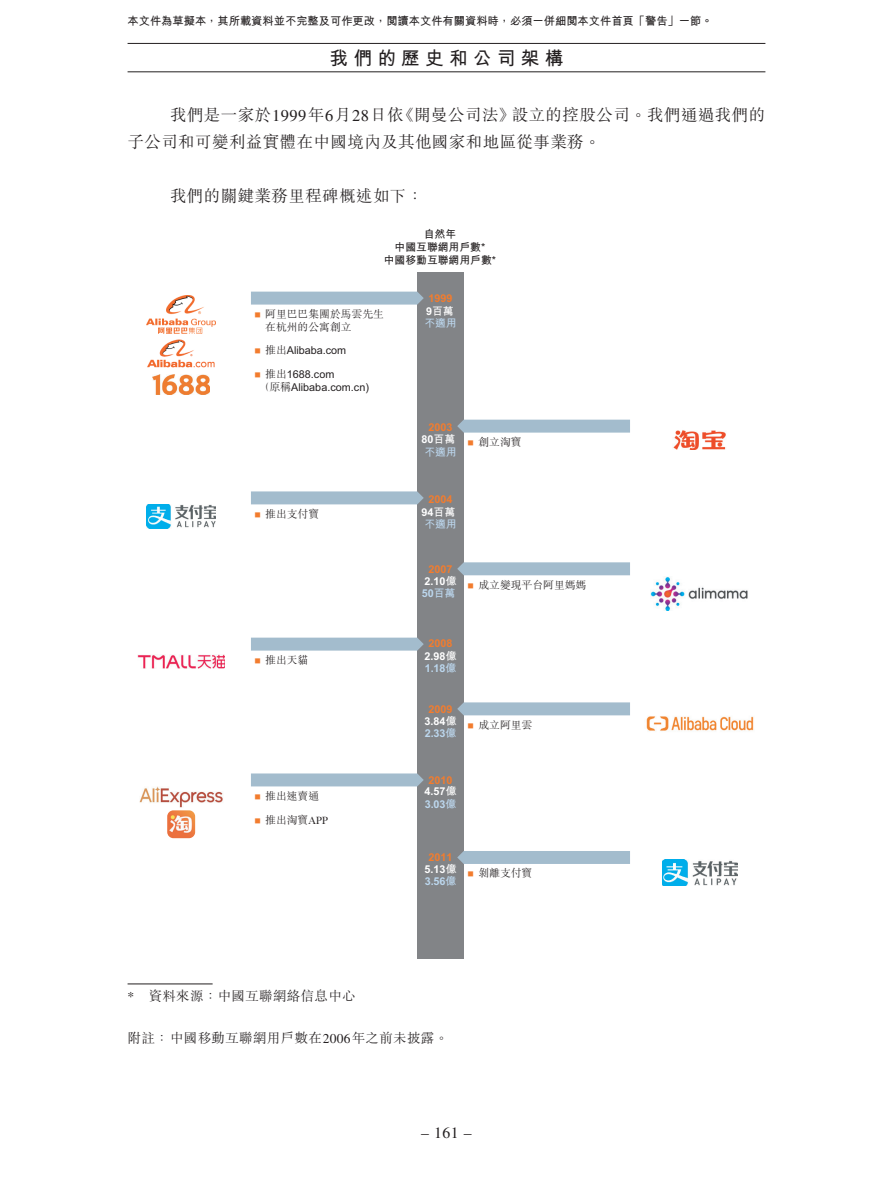
<style>
.page{position:relative;width:893px;height:1191px;background:#fff}
.page>*{position:absolute;margin:0;border:0;box-sizing:border-box;transform-origin:0 0}
.t1{font:700 18.75px "M Hei HK";letter-spacing:.275em;color:#231f20}
.t2{font:300 16.5px/27px "M Sung HK";letter-spacing:.025em;color:#231f20}
.t3{font:15.75px "Times LT Std";color:#231f20}
.t4{font:300 13.5px "M Sung HK";letter-spacing:.025em;color:#231f20}
.t5{font:700 11.25px "M Hei HK";color:#231f20}
.t6{font:10.8px/12.9px "M Sung HK Light E Ten B5 H";color:#231f20}
.t7{font:700 10.8px/12.3px "Arial";letter-spacing:.005em;color:#fff}
.t8{font:10.8px/12.9px "Arial";letter-spacing:.005em;color:#231f20}
.t9{font:700 10.8px "Arial";letter-spacing:.005em;color:#f27c2e}
.t10{font:10.8px/12.9px "M Hei HK Bold E Ten B5 H";color:#231f20;text-align:center}
.t11{font:10.8px/12.3px "M Hei HK Bold E Ten B5 H";color:#bcd7ee}
.s1{font-family:"Times LT Std";font-weight:400}
.s2{font-family:"M Sung HK Light E Ten B5 H"}
.s3{font-family:"Arial";font-weight:700;color:#fff}
.s4{color:#fff}
.s5{font-family:"M Hei HK Bold E Ten B5 H";font-weight:400}
.s6{color:#bcd7ee}
.s7{font-family:"M Hei HK Bold E Ten B5 H";font-weight:400;color:#bcd7ee}
</style>
<div class="page">
<hr style="left:128px;top:43px;width:637px;height:1px;background:#231f20">
<hr style="left:128px;top:71px;width:637px;height:1px;background:#231f20">
<div style="left:417px;top:272px;width:47px;height:686px;background:#828487"></div>
<div style="left:251px;top:292px;width:173px;height:12px;background:#a3bccd"></div>
<svg style="left:457px;top:419px;width:173px;height:13px;background:#a6becd"></svg>
<svg style="left:251px;top:637px;width:173px;height:13px;background:#a6bdcd"></svg>
<svg style="left:457px;top:562px;width:173px;height:13px;background:#a4bccc"></svg>
<svg style="left:457px;top:702px;width:173px;height:13px;background:#a5bccd"></svg>
<svg style="left:251px;top:491px;width:173px;height:13px;background:#a5bdcd"></svg>
<svg style="left:251px;top:773px;width:173px;height:13px;background:#a5bdcd"></svg>
<div style="left:457px;top:851px;width:173px;height:13px;background:#a3bccd"></div>
<img style="left:147px;top:504px;width:69px;height:24px">
<img style="left:147px;top:339px;width:68px;height:29px">
<img style="left:662px;top:859px;width:75px;height:26px">
<img style="left:139px;top:786px;width:84px;height:22px">
<img style="left:646px;top:716px;width:108px;height:15px">
<img style="left:138px;top:655px;width:87px;height:13px">
<img style="left:673px;top:430px;width:53px;height:19px">
<img style="left:153px;top:374px;width:57px;height:20px">
<img style="left:651px;top:577px;width:97px;height:33px">
<img style="left:167px;top:810px;width:28px;height:28px">
<svg style="left:195px;top:816px;width:1px;height:16px"></svg>
<img style="left:147px;top:295px;width:68px;height:39px">
<hr style="left:128px;top:983px;width:85px;height:1px;background:#231f20">
<p class="t5" style="left:128px;top:13px;width:586px">本文件為草擬本，其所載資料並不完整及可作更改，閱讀本文件有關資料時，必須一併細閱本文件首頁「警告」一節。</p>
<p class="t1" style="left:330px;top:44px;width:235px">我們的歷史和公司架構</p>
<p class="t2" style="left:128px;top:101px;width:639px;text-indent:43px">我們是一家於<span class="s1">1999</span>年<span class="s1">6</span>月<span class="s1">28</span>日依《開曼公司法》設立的控股公司。我們通過我們的子公司和可變利益實體在中國境內及其他國家和地區從事業務。</p>
<p class="t2" style="left:170px;top:182px;width:255px">我們的關鍵業務里程碑概述如下：</p>
<p class="t10" style="left:384px;top:227px;width:114px">自然年<br>中國互聯網用戶數*<br>中國移動互聯網用戶數*</p>
<p class="t6" style="left:265px;top:307px;width:120px">阿里巴巴集團於馬雲先生在杭州的公寓創立</p>
<p class="t8" style="left:265px;top:344px;width:83px"><span class="s2">推出</span>Alibaba.com</p>
<p class="t8" style="left:259px;top:368px;width:112px;text-indent:6px"><span class="s2">推出</span>1688.com<br><span class="s2">（原稱</span>Alibaba.com.cn)</p>
<p class="t9" style="left:428px;top:291px;width:26px">1999</p>
<p class="t11" style="left:424px;top:304px;width:34px"><span class="s3">9</span><span class="s4">百萬</span>不適用</p>
<p class="t9" style="left:428px;top:420px;width:26px">2003</p>
<p class="t7" style="left:421px;top:434px;width:35px">80<span class="s5">百萬</span></p>
<p class="t11" style="left:424px;top:444px;width:34px">不適用</p>
<p class="t6" style="left:478px;top:435px;width:45px">創立淘寶</p>
<p class="t9" style="left:428px;top:492px;width:26px">2004</p>
<p class="t6" style="left:265px;top:507px;width:55px">推出支付寶</p>
<p class="t7" style="left:421px;top:506px;width:35px">94<span class="s5">百萬</span></p>
<p class="t11" style="left:424px;top:517px;width:34px">不適用</p>
<p class="t9" style="left:428px;top:561px;width:26px">2007</p>
<p class="t7" style="left:422px;top:575px;width:36px">2.10<span class="s5">億<br></span><span class="s6">50</span><span class="s7">百萬</span></p>
<p class="t6" style="left:478px;top:578px;width:109px">成立變現平台阿里媽媽</p>
<p class="t9" style="left:428px;top:636px;width:26px">2008</p>
<p class="t6" style="left:265px;top:653px;width:45px">推出天貓</p>
<p class="t7" style="left:425px;top:650px;width:33px">2.98<span class="s5">億<br></span><span class="s6">1.18</span><span class="s7">億</span></p>
<p class="t9" style="left:428px;top:702px;width:26px">2009</p>
<p class="t7" style="left:425px;top:715px;width:33px">3.84<span class="s5">億<br></span><span class="s6">2.33</span><span class="s7">億</span></p>
<p class="t6" style="left:478px;top:718px;width:55px">成立阿里雲</p>
<p class="t9" style="left:428px;top:772px;width:26px">2010</p>
<p class="t6" style="left:265px;top:789px;width:55px">推出速賣通</p>
<p class="t6" style="left:265px;top:813px;width:64px">推出淘寶APP</p>
<p class="t7" style="left:425px;top:785px;width:33px">4.57<span class="s5">億<br></span><span class="s6">3.03</span><span class="s7">億</span></p>
<p class="t9" style="left:428px;top:849px;width:26px">2011</p>
<p class="t7" style="left:425px;top:863px;width:33px">5.13<span class="s5">億<br></span><span class="s6">3.56</span><span class="s7">億</span></p>
<p class="t6" style="left:478px;top:866px;width:55px">剝離支付寶</p>
<p class="t4" style="left:128px;top:986px;width:230px"><span class="s1">*</span> 資料來源：中國互聯網絡信息中心</p>
<p class="t4" style="left:128px;top:1028px;width:322px">附註：中國移動互聯網用戶數在<span class="s1">2006</span>年之前未披露。</p>
<p class="t3" style="left:421px;top:1124px;width:52px">– 161 –</p>
</div>
